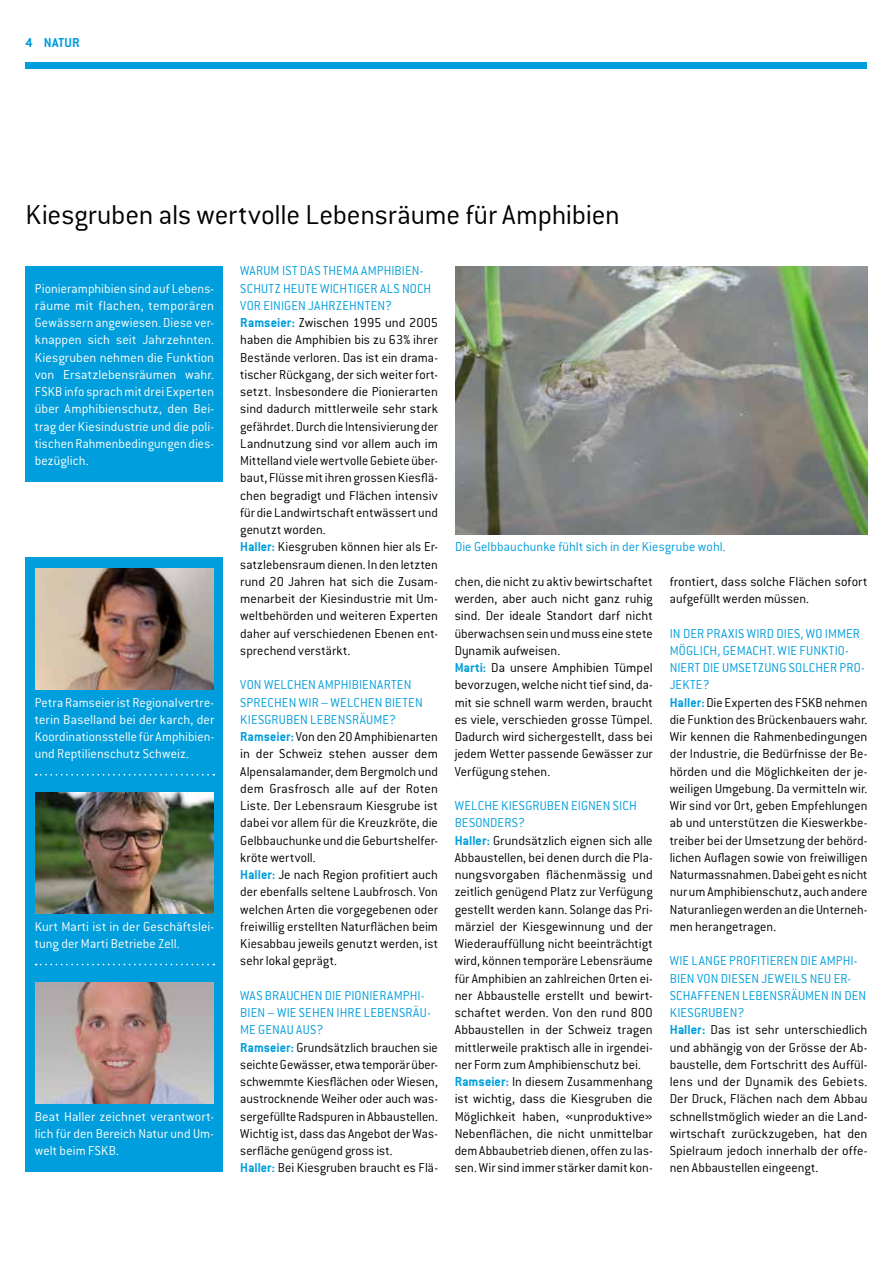
<style>
.page{position:relative;width:893px;height:1263px;background:#fff}
.page>*{position:absolute;margin:0;border:0;box-sizing:border-box;transform-origin:0 0}
.t1{font:300 30px "Conduit ITC";letter-spacing:-.01em;color:#000}
.t2{font:300 14.25px/17.2px "Conduit ITC";letter-spacing:.005em;color:#000}
.t3{font:300 14.25px/17.2px "Conduit ITC";letter-spacing:.005em;color:#fff;text-align:justify;scale:.96 1}
.t4{font:300 14.25px/17.2px "Conduit ITC";letter-spacing:.005em;color:#fff;text-align:justify}
.t5{font:300 14.25px "Conduit ITC";letter-spacing:.005em;color:#009edc}
.t6{font:700 14.25px "Conduit ITC";letter-spacing:.015em;color:#009edc}
.s1{color:#009edc}
.s2{font-weight:700;color:#009edc}
</style>
<div class="page">
<div style="left:26px;top:62px;width:841px;height:6px;background:#009edc"></div>
<div style="left:26px;top:266px;width:197px;height:216px;background:#009edc"></div>
<img style="left:455px;top:267px;width:412px;height:267px">
<div style="left:26px;top:557px;width:197px;height:615px;background:#009edc"></div>
<svg style="left:36px;top:774px;width:178px;height:2px"></svg>
<svg style="left:36px;top:964px;width:178px;height:1px"></svg>
<img style="left:35px;top:569px;width:179px;height:120px">
<img style="left:35px;top:793px;width:179px;height:120px">
<img style="left:35px;top:983px;width:178px;height:120px">
<p class="t6" style="left:26px;top:34px;width:56px">4 NATUR</p>
<h1 class="t1" style="left:26px;top:198px;width:596px">Kiesgruben als wertvolle Lebensräume für Amphibien</h1>
<p class="t3" style="left:35px;top:279px;width:188px">Pionieramphibien sind auf Lebens&shy;räume mit flachen, temporären Gewässern angewiesen. Diese ver&shy;knappen sich seit Jahrzehnten.<br>Kiesgruben nehmen die Funktion von Ersatzlebensräumen wahr.<br>FSKB info sprach mit drei Experten über Amphibienschutz, den Bei&shy;trag der Kiesindustrie und die poli&shy;tischen Rahmenbedingungen dies&shy;bezüglich.</p>
<p class="t4" style="left:35px;top:693px;width:181px">Petra Ramseier ist Regionalvertre&shy;terin Baselland bei der karch, der Koordinationsstelle für Amphibien&shy;und Reptilienschutz Schweiz.</p>
<p class="t4" style="left:35px;top:918px;width:181px">Kurt Marti ist in der Geschäftslei&shy;tung der Marti Betriebe Zell.</p>
<p class="t4" style="left:35px;top:1107px;width:181px">Beat Haller zeichnet verantwort&shy;lich für den Bereich Natur und Um&shy;welt beim FSKB.</p>
<p class="t2" style="left:240px;top:262px;width:199px"><span class="s1">WARUM IST DAS THEMA AMPHIBIEN-SCHUTZ HEUTE WICHTIGER ALS NOCH VOR EINIGEN JAHRZEHNTEN?<br></span><span class="s2">Ramseier:</span> Zwischen 1995 und 2005 haben die Amphibien bis zu 63% ihrer Bestände verloren. Das ist ein drama&shy;tischer Rückgang, der sich weiter fort&shy;setzt. Insbesondere die Pionierarten sind dadurch mittlerweile sehr stark gefährdet. Durch die Intensivierung der Landnutzung sind vor allem auch im Mittelland viele wertvolle Gebiete über&shy;baut, Flüsse mit ihren grossen Kiesflä&shy;chen begradigt und Flächen intensiv für die Landwirtschaft entwässert und genutzt worden.<br><span class="s2">Haller:</span> Kiesgruben können hier als Er&shy;satzlebensraum dienen. In den letzten rund 20 Jahren hat sich die Zusam&shy;menarbeit der Kiesindustrie mit Um&shy;weltbehörden und weiteren Experten daher auf verschiedenen Ebenen ent&shy;sprechend verstärkt.</p>
<p class="t2" style="left:240px;top:676px;width:199px"><span class="s1">VON WELCHEN AMPHIBIENARTEN SPRECHEN WIR – WELCHEN BIETEN KIESGRUBEN LEBENSRÄUME?<br></span><span class="s2">Ramseier:</span> Von den 20 Amphibienarten in der Schweiz stehen ausser dem Alpensalamander, dem Bergmolch und dem Grasfrosch alle auf der Roten Liste. Der Lebensraum Kiesgrube ist dabei vor allem für die Kreuzkröte, die Gelbbauchunke und die Geburtshelfer&shy;kröte wertvoll.<br><span class="s2">Haller:</span> Je nach Region profitiert auch der ebenfalls seltene Laubfrosch. Von welchen Arten die vorgegebenen oder freiwillig erstellten Naturflächen beim Kiesabbau jeweils genutzt werden, ist sehr lokal geprägt.</p>
<p class="t2" style="left:240px;top:987px;width:199px"><span class="s1">WAS BRAUCHEN DIE PIONIERAMPHI-BIEN – WIE SEHEN IHRE LEBENSRÄU-ME GENAU AUS?<br></span><span class="s2">Ramseier:</span> Grundsätzlich brauchen sie seichte Gewässer, etwa temporär über&shy;schwemmte Kiesflächen oder Wiesen, austrocknende Weiher oder auch was&shy;sergefüllte Radspuren in Abbaustellen.<br>Wichtig ist, dass das Angebot der Was&shy;serfläche genügend gross ist.<br><span class="s2">Haller:</span> Bei Kiesgruben braucht es Flä-</p>
<p class="t5" style="left:455px;top:539px;width:272px">Die Gelbbauchunke fühlt sich in der Kiesgrube wohl.</p>
<p class="t2" style="left:455px;top:573px;width:200px">chen, die nicht zu aktiv bewirtschaftet werden, aber auch nicht ganz ruhig sind. Der ideale Standort darf nicht überwachsen sein und muss eine stete Dynamik aufweisen.<br><span class="s2">Marti:</span> Da unsere Amphibien Tümpel bevorzugen, welche nicht tief sind, da&shy;mit sie schnell warm werden, braucht es viele, verschieden grosse Tümpel.<br>Dadurch wird sichergestellt, dass bei jedem Wetter passende Gewässer zur Verfügung stehen.</p>
<p class="t2" style="left:455px;top:797px;width:200px"><span class="s1">WELCHE KIESGRUBEN EIGNEN SICH BESONDERS?<br></span><span class="s2">Haller:</span> Grundsätzlich eignen sich alle Abbaustellen, bei denen durch die Pla&shy;nungsvorgaben flächenmässig und zeitlich genügend Platz zur Verfügung gestellt werden kann. Solange das Pri&shy;märziel der Kiesgewinnung und der Wiederauffüllung nicht beeinträchtigt wird, können temporäre Lebensräume für Amphibien an zahlreichen Orten ei&shy;ner Abbaustelle erstellt und bewirt&shy;schaftet werden. Von den rund 800<br>Abbaustellen in der Schweiz tragen mittlerweile praktisch alle in irgendei&shy;ner Form zum Amphibienschutz bei.<br><span class="s2">Ramseier:</span> In diesem Zusammenhang ist wichtig, dass die Kiesgruben die Möglichkeit haben, «unproduktive» Nebenflächen, die nicht unmittelbar dem Abbaubetrieb dienen, offen zu las&shy;sen. Wir sind immer stärker damit kon-</p>
<p class="t2" style="left:670px;top:573px;width:199px">frontiert, dass solche Flächen sofort aufgefüllt werden müssen.</p>
<p class="t2" style="left:670px;top:624px;width:199px"><span class="s1">IN DER PRAXIS WIRD DIES, WO IMMER MÖGLICH, GEMACHT. WIE FUNKTIO-NIERT DIE UMSETZUNG SOLCHER PRO-JEKTE?<br></span><span class="s2">Haller:</span> Die Experten des FSKB nehmen die Funktion des Brückenbauers wahr.<br>Wir kennen die Rahmenbedingungen der Industrie, die Bedürfnisse der Be&shy;hörden und die Möglichkeiten der je&shy;weiligen Umgebung. Da vermitteln wir.<br>Wir sind vor Ort, geben Empfehlungen ab und unterstützen die Kieswerkbe&shy;treiber bei der Umsetzung der behörd&shy;lichen Auflagen sowie von freiwilligen Naturmassnahmen. Dabei geht es nicht nur um Amphibienschutz, auch andere Naturanliegen werden an die Unterneh&shy;men herangetragen.</p>
<p class="t2" style="left:670px;top:952px;width:199px"><span class="s1">WIE LANGE PROFITIEREN DIE AMPHI-<br>BIEN VON DIESEN JEWEILS NEU ER-<br>SCHAFFENEN LEBENSRÄUMEN IN DEN<br>KIESGRUBEN?<br></span><span class="s2">Haller:</span> Das ist sehr unterschiedlich und abhängig von der Grösse der Ab&shy;baustelle, dem Fortschritt des Auffül&shy;lens und der Dynamik des Gebiets.<br>Der Druck, Flächen nach dem Abbau schnellstmöglich wieder an die Land&shy;wirtschaft zurückzugeben, hat den<br>Spielraum jedoch innerhalb der offe&shy;nen Abbaustellen eingeengt.</p>
</div>
